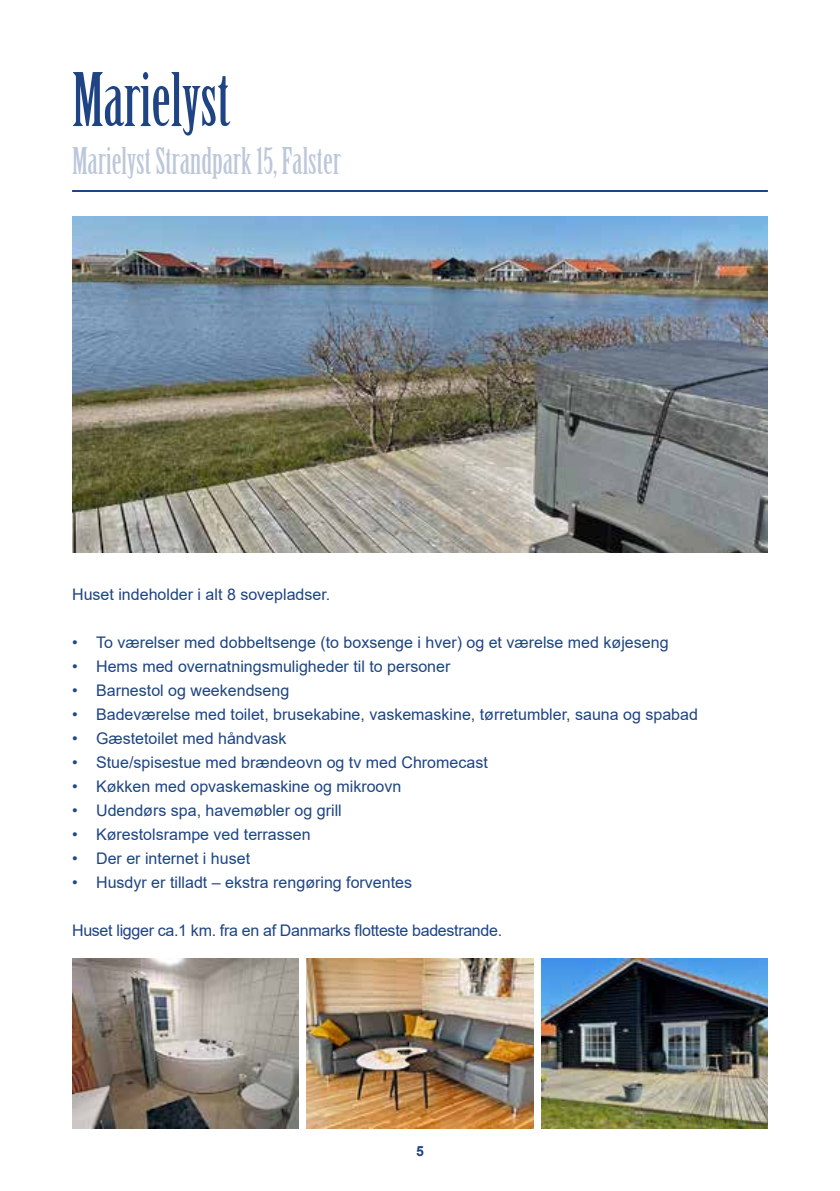
<style>
.page{position:relative;width:840px;height:1191px;background:#fff}
.page>*{position:absolute;margin:0;border:0;box-sizing:border-box;transform-origin:0 0}
.t1{font:72px "Birch Std";color:#1e4483}
.t2{font:36px "Birch Std";color:#bcc7da}
.t3{font:16px "Arial";color:#1e4483}
.t4{font:16px "Arial";letter-spacing:-.02em;color:#1e4483}
.t5{font:700 14px "Arial";color:#1e4483}
</style>
<div class="page">
<img style="left:72px;top:216px;width:695px;height:336px">
<hr style="left:72px;top:190px;width:695px;height:2px;background:#1e4483">
<img style="left:306px;top:958px;width:227px;height:170px">
<img style="left:541px;top:958px;width:226px;height:170px">
<img style="left:72px;top:958px;width:227px;height:170px">
<h1 class="t1" style="left:72px;top:59px;width:159px">Marielyst</h1>
<h2 class="t2" style="left:72px;top:141px;width:270px">Marielyst Strandpark 15, Falster</h2>
<p class="t3" style="left:72px;top:583px;width:259px">Huset indeholder i alt 8 sovepladser.</p>
<p class="t3" style="left:72px;top:631px;width:597px">• To værelser med dobbeltsenge (to boxsenge i hver) og et værelse med køjeseng</p>
<p class="t3" style="left:72px;top:655px;width:379px">• Hems med overnatningsmuligheder til to personer</p>
<p class="t3" style="left:72px;top:679px;width:218px">• Barnestol og weekendseng</p>
<p class="t3" style="left:72px;top:703px;width:627px">• Badeværelse med toilet, brusekabine, vaskemaskine, tørretumbler, sauna og spabad</p>
<p class="t3" style="left:72px;top:727px;width:216px">• Gæstetoilet med håndvask</p>
<p class="t3" style="left:72px;top:751px;width:417px">• Stue/spisestue med brændeovn og tv med Chromecast</p>
<p class="t3" style="left:72px;top:775px;width:330px">• Køkken med opvaskemaskine og mikroovn</p>
<p class="t3" style="left:72px;top:799px;width:271px">• Udendørs spa, havemøbler og grill</p>
<p class="t3" style="left:72px;top:823px;width:240px">• Kørestolsrampe ved terrassen</p>
<p class="t3" style="left:72px;top:847px;width:179px">• Der er internet i huset</p>
<p class="t3" style="left:72px;top:871px;width:341px">• Husdyr er tilladt – ekstra rengøring forventes</p>
<p class="t4" style="left:72px;top:919px;width:431px">Huset ligger ca.1 km. fra en af Danmarks flotteste badestrande.</p>
<p class="t5" style="left:416px;top:1140px;width:9px">5</p>
</div>
